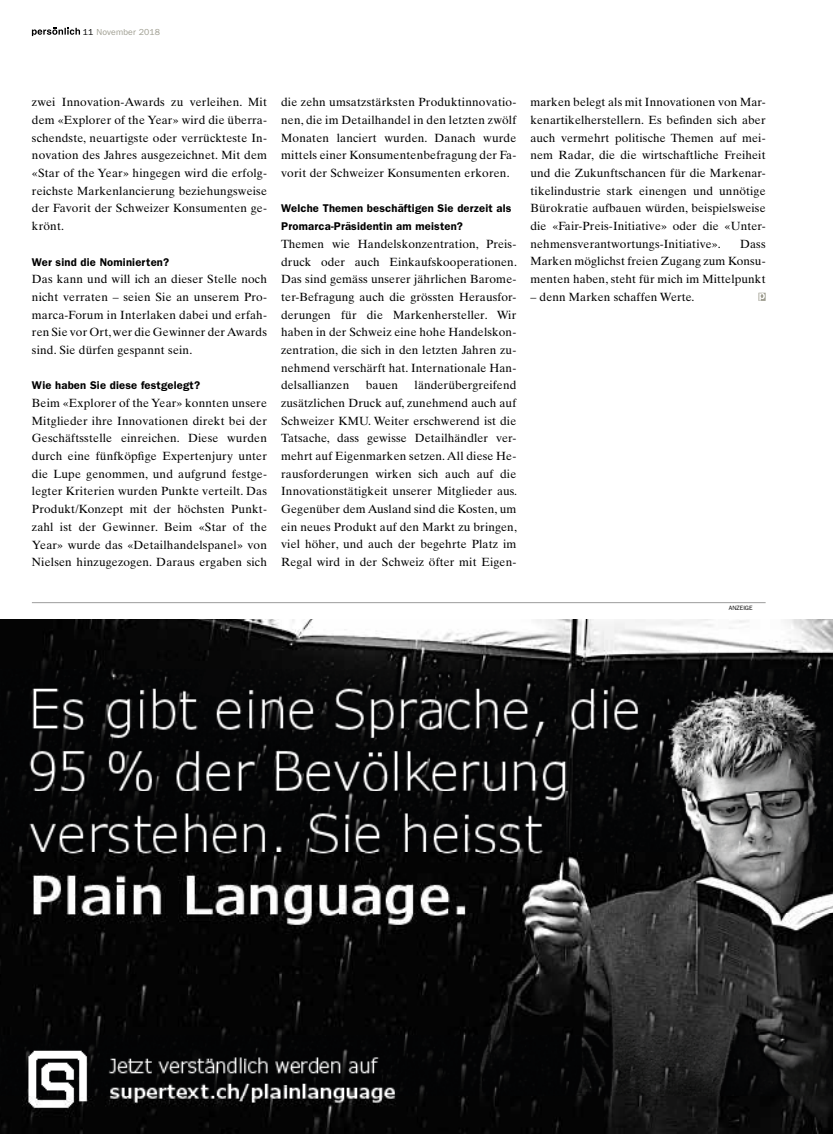
<style>
.page{position:relative;width:833px;height:1134px;background:#fff}
.page>*{position:absolute;margin:0;border:0;box-sizing:border-box;transform-origin:0 0}
.t1{font:11.88px/17.6px "Times Ten";letter-spacing:.01em;color:#000;text-align:justify}
.t2{font:600 11.25px/17.6px "Franklin Gothic";letter-spacing:.015em;color:#000}
.t3{font:8.75px "Franklin Gothic";letter-spacing:.015em;color:#9e9d90}
.t4{font:6.25px "Franklin Gothic";color:#000}
.s1{color:#000}
</style>
<div class="page">
<svg style="left:758px;top:293px;width:7px;height:8px"></svg>
<svg style="left:32px;top:28px;width:48px;height:8px"></svg>
<img style="left:0;top:619px;width:833px;height:515px">
<hr style="left:32px;top:602px;width:733px;height:1px;background:#9d9d9c">
<p class="t3" style="left:83px;top:27px;width:79px"><span class="s1">11</span> November 2018</p>
<p class="t1" style="left:32px;top:93px;width:237px">zwei Innovation-Awards zu verleihen. Mit dem «Explorer of the Year» wird die überra&shy;schendste, neuartigste oder verrückteste In&shy;novation des Jahres ausgezeichnet. Mit dem «Star of the Year» hingegen wird die erfolg&shy;reichste Markenlancierung beziehungsweise der Favorit der Schweizer Konsumenten ge&shy;krönt.</p>
<p class="t2" style="left:32px;top:253px;width:139px">Wer sind die Nominierten?</p>
<p class="t1" style="left:32px;top:270px;width:237px">Das kann und will ich an dieser Stelle noch nicht verraten – seien Sie an unserem Pro&shy;marca-Forum in Interlaken dabei und erfah&shy;ren Sie vor Ort, wer die Gewinner der Awards sind. Sie dürfen gespannt sein.</p>
<p class="t2" style="left:32px;top:377px;width:170px">Wie haben Sie diese festgelegt?</p>
<p class="t1" style="left:32px;top:394px;width:237px">Beim «Explorer of the Year» konnten unsere Mitglieder ihre Innovationen direkt bei der Geschäftsstelle einreichen. Diese wurden durch eine fünfköpfige Expertenjury unter die Lupe genommen, und aufgrund festge&shy;legter Kriterien wurden Punkte verteilt. Das Produkt/Konzept mit der höchsten Punkt&shy;zahl ist der Gewinner. Beim «Star of the Year» wurde das «Detailhandelspanel» von Nielsen hinzugezogen. Daraus ergaben sich</p>
<p class="t1" style="left:281px;top:93px;width:237px">die zehn umsatzstärksten Produktinnovatio&shy;nen, die im Detailhandel in den letzten zwölf Monaten lanciert wurden. Danach wurde mittels einer Konsumentenbefragung der Fa&shy;vorit der Schweizer Konsumenten erkoren.</p>
<p class="t2" style="left:281px;top:200px;width:232px">Welche Themen beschäftigen Sie derzeit als<br>Promarca-Präsidentin am meisten?</p>
<p class="t1" style="left:281px;top:235px;width:237px">Themen wie Handelskonzentration, Preis&shy;druck oder auch Einkaufskooperationen.<br>Das sind gemäss unserer jährlichen Barome&shy;ter-Befragung auch die grössten Herausfor&shy;derungen für die Markenhersteller. Wir haben in der Schweiz eine hohe Handelskon&shy;zentration, die sich in den letzten Jahren zu&shy;nehmend verschärft hat. Internationale Han&shy;delsallianzen</p>
<p class="t1" style="left:281px;top:376px;width:237px;text-indent:133px">länderübergreifend zusätzlichen Druck auf, zunehmend auch auf Schweizer KMU. Weiter erschwerend ist die Tatsache, dass gewisse Detailhändler ver&shy;mehrt auf Eigenmarken setzen. All diese He&shy;rausforderungen wirken sich auch auf die Innovationstätigkeit unserer Mitglieder aus.<br>Gegenüber dem Ausland sind die Kosten, um ein neues Produkt auf den Markt zu bringen, viel höher, und auch der begehrte Platz im Regal wird in der Schweiz öfter mit Eigen-</p>
<p class="t1" style="left:366px;top:376px;width:34px">bauen</p>
<p class="t1" style="left:530px;top:93px;width:237px">marken belegt als mit Innovationen von Mar&shy;kenartikelherstellern. Es befinden sich aber auch vermehrt politische Themen auf mei&shy;nem Radar, die die wirtschaftliche Freiheit und die Zukunftschancen für die Markenar&shy;tikelindustrie stark einengen und unnötige Bürokratie aufbauen würden, beispielsweise die «Fair-Preis-Initiative» oder die «Unter&shy;nehmensverantwortungs-Initiative».</p>
<p class="t1" style="left:530px;top:235px;width:237px;text-indent:210px">Dass Marken möglichst freien Zugang zum Konsu&shy;menten haben, steht für mich im Mittelpunkt</p>
<p class="t1" style="left:530px;top:288px;width:165px">– denn Marken schaffen Werte.</p>
<p class="t4" style="left:729px;top:605px;width:25px">ANZEIGE</p>
</div>
